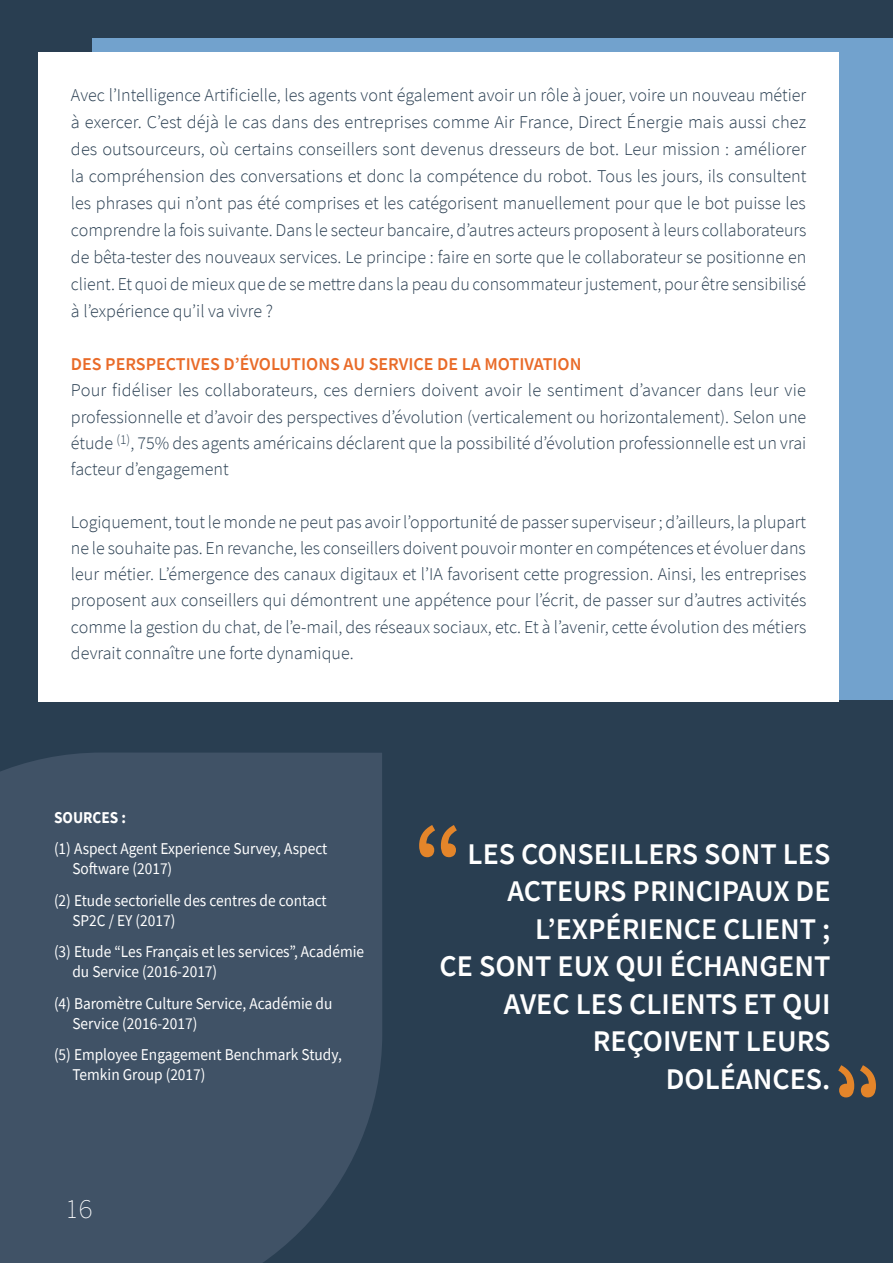
<style>
.page{position:relative;width:893px;height:1263px;background:#293e51}
.page>*{position:absolute;margin:0;border:0;box-sizing:border-box;transform-origin:0 0}
.t1{font:600 30px/37.5px "Source Sans Pro";color:#fff;text-align:right}
.t2{font:200 24px "Benton Sans";color:#fff;scale:.95 1}
.t3{font:300 18px/27px "Source Sans Pro";color:#293e51;text-align:justify}
.t4{font:600 18px "Source Sans Pro";color:#e96a28}
.t5{font:16.5px/19.8px "Source Sans Pro";color:#fff;scale:.93 1}
.t6{font:700 16.5px "Source Sans Pro";color:#fff;scale:.93 1}
</style>
<div class="page">
<div style="left:0;top:753px;width:382px;height:510px;background:#405266"></div>
<div style="left:93px;top:38px;width:800px;height:662px;background:#72a2cd"></div>
<div style="left:39px;top:53px;width:800px;height:649px;background:#fff"></div>
<svg style="left:419px;top:825px;width:38px;height:32px"></svg>
<svg style="left:838px;top:1065px;width:38px;height:32px"></svg>
<p class="t3" style="left:71px;top:81px;width:737px">Avec l’Intelligence Artificielle, les agents vont également avoir un rôle à jouer, voire un nouveau métier à exercer. C’est déjà le cas dans des entreprises comme Air France, Direct Énergie mais aussi chez des outsourceurs, où certains conseillers sont devenus dresseurs de bot. Leur mission : améliorer la compréhension des conversations et donc la compétence du robot. Tous les jours, ils consultent les phrases qui n’ont pas été comprises et les catégorisent manuellement pour que le bot puisse les comprendre la fois suivante. Dans le secteur bancaire, d’autres acteurs proposent à leurs collaborateurs de bêta-tester des nouveaux services. Le principe : faire en sorte que le collaborateur se positionne en client. Et quoi de mieux que de se mettre dans la peau du consommateur justement, pour être sensibilisé à l’expérience qu’il va vivre ?</p>
<p class="t4" style="left:71px;top:352px;width:512px">DES PERSPECTIVES D’ÉVOLUTIONS AU SERVICE DE LA MOTIVATION</p>
<p class="t3" style="left:71px;top:377px;width:737px;line-height:26.2px">Pour fidéliser les collaborateurs, ces derniers doivent avoir le sentiment d’avancer dans leur vie professionnelle et d’avoir des perspectives d’évolution (verticalement ou horizontalement). Selon une étude <sup>(1)</sup>, 75% des agents américains déclarent que la possibilité d’évolution professionnelle est un vrai facteur d’engagement</p>
<p class="t3" style="left:71px;top:509px;width:737px;line-height:26.2px">Logiquement, tout le monde ne peut pas avoir l’opportunité de passer superviseur ; d’ailleurs, la plupart ne le souhaite pas. En revanche, les conseillers doivent pouvoir monter en compétences et évoluer dans leur métier. L’émergence des canaux digitaux et l’IA favorisent cette progression. Ainsi, les entreprises proposent aux conseillers qui démontrent une appétence pour l’écrit, de passer sur d’autres activités comme la gestion du chat, de l’e-mail, des réseaux sociaux, etc. Et à l’avenir, cette évolution des métiers devrait connaître une forte dynamique.</p>
<p class="t6" style="left:54px;top:806px;width:79px">SOURCES :</p>
<p class="t5" style="left:72px;top:839px;width:276px;text-indent:-18px">(1) Aspect Agent Experience Survey, Aspect<br>Software (2017)</p>
<p class="t5" style="left:72px;top:890px;width:275px;text-indent:-18px">(2) Etude sectorielle des centres de contact<br>SP2C / EY (2017)</p>
<p class="t5" style="left:72px;top:942px;width:315px;text-indent:-18px">(3) Etude “Les Français et les services”, Académie du Service (2016-2017)</p>
<p class="t5" style="left:72px;top:993px;width:281px;text-indent:-18px">(4) Baromètre Culture Service, Académie du<br>Service (2016-2017)</p>
<p class="t5" style="left:72px;top:1045px;width:291px;text-indent:-18px">(5) Employee Engagement Benchmark Study,<br>Temkin Group (2017)</p>
<h2 class="t2" style="left:67px;top:1195px;width:28px">16</h2>
<h1 class="t1" style="left:440px;top:834px;width:392px">LES CONSEILLERS SONT LES<br>ACTEURS PRINCIPAUX DE<br>L’EXPÉRIENCE CLIENT ;<br>CE SONT EUX QUI ÉCHANGENT<br>AVEC LES CLIENTS ET QUI<br>REÇOIVENT LEURS<br>DOLÉANCES.</h1>
</div>
